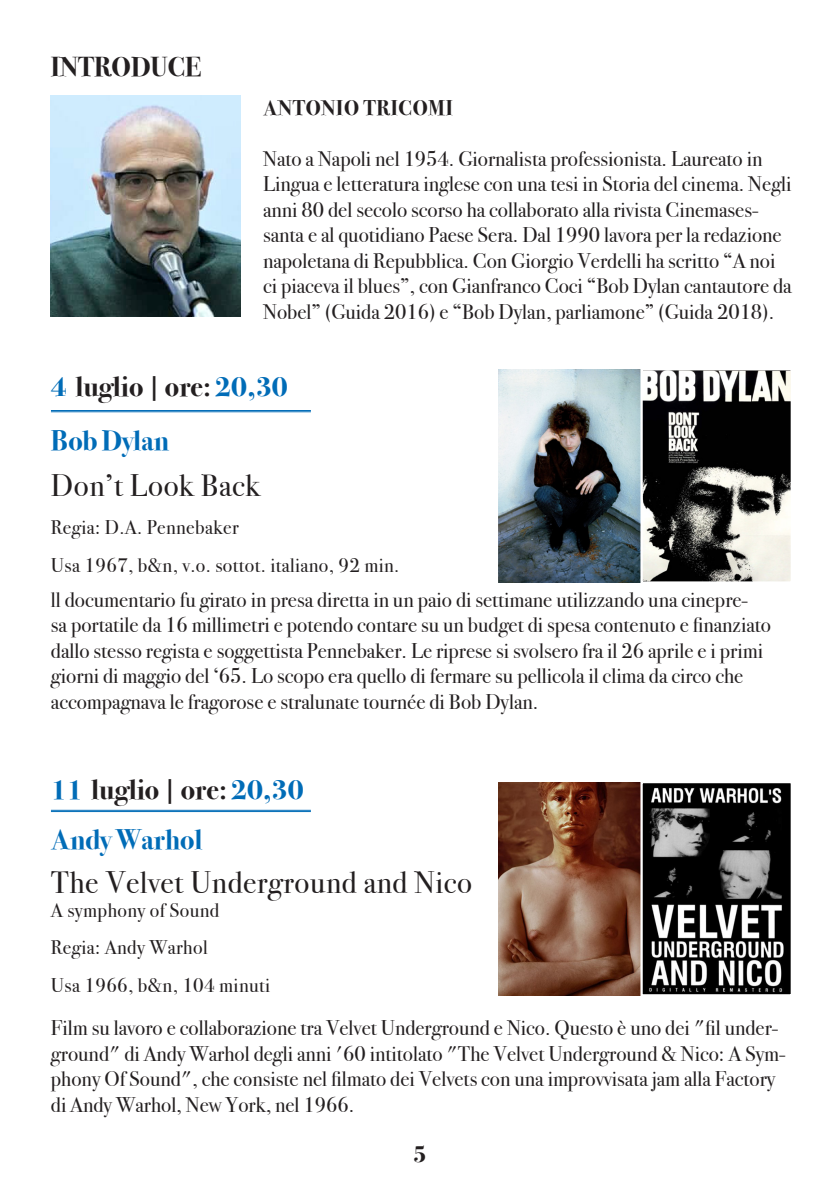
<style>
.page{position:relative;width:840px;height:1191px;background:#fff}
.page>*{position:absolute;margin:0;border:0;box-sizing:border-box;transform-origin:0 0}
.t1{font:31.2px "Bodoni Svty Two ITCTT";letter-spacing:.02em;color:#231f20}
.t2{font:700 28.2px "Bodoni Svty Two ITCTT";color:#231f20}
.t3{font:700 28.2px "Bodoni Svty Two ITCTT";color:#006cb7}
.t4{font:700 27.4px "Bodoni Svty Two ITCTT";color:#231f20}
.t5{font:700 24px "Bodoni Svty Two ITCTT";color:#231f20}
.t6{font:21.2px/25.4px "Bodoni Svty Two ITCTT";color:#231f20}
.t7{font:700 21.2px "Bodoni Svty Two ITCTT";letter-spacing:.03em;color:#231f20}
.t8{font:19.8px "Bodoni Svty Two ITCTT";letter-spacing:.02em;color:#231f20}
.s1{color:#006cb7}
</style>
<div class="page">
<img style="left:51px;top:95px;width:189px;height:222px">
<hr style="left:51px;top:410px;width:260px;height:1px;background:#006cb7">
<hr style="left:51px;top:411px;width:260px;height:1px;background:#006cb7">
<img style="left:498px;top:369px;width:142px;height:213px">
<img style="left:643px;top:371px;width:146px;height:209px">
<div style="left:640px;top:368px;width:152px;height:215px;border:2px solid #fff"></div>
<hr style="left:51px;top:810px;width:260px;height:1px;background:#006cb7">
<hr style="left:51px;top:811px;width:260px;height:1px;background:#006cb7">
<img style="left:498px;top:782px;width:142px;height:213px">
<img style="left:643px;top:784px;width:146px;height:209px">
<div style="left:640px;top:781px;width:152px;height:215px;border:2px solid #fff"></div>
<p class="t4" style="left:51px;top:44px;width:152px">INTRODUCE</p>
<p class="t7" style="left:263px;top:90px;width:191px">ANTONIO TRICOMI</p>
<p class="t6" style="left:263px;top:144px;width:529px">Nato a Napoli nel 1954. Giornalista professionista. Laureato in Lingua e letteratura inglese con una tesi in Storia del cinema. Negli anni 80 del secolo scorso ha collaborato alla rivista Cinemases&shy;santa e al quotidiano Paese Sera. Dal 1990 lavora per la redazione napoletana di Repubblica. Con Giorgio Verdelli ha scritto “A noi ci piaceva il blues”, con Gianfranco Coci “Bob Dylan cantautore da Nobel” (Guida 2016) e “Bob Dylan, parliamone” (Guida 2018).</p>
<p class="t2" style="left:51px;top:363px;width:238px"><span class="s1">4</span> luglio | ore: <span class="s1">20,30</span></p>
<p class="t3" style="left:51px;top:417px;width:120px">Bob Dylan</p>
<p class="t1" style="left:51px;top:460px;width:211px">Don’t Look Back</p>
<p class="t8" style="left:51px;top:511px;width:189px">Regia: D.A. Pennebaker</p>
<p class="t8" style="left:51px;top:549px;width:349px">Usa 1967, b&amp;n, v.o. sottot. italiano, 92 min.</p>
<p class="t6" style="left:51px;top:584px;width:721px">ll documentario fu girato in presa diretta in un paio di settimane utilizzando una cinepre-<br>sa portatile da 16 millimetri e potendo contare su un budget di spesa contenuto e finanziato dallo stesso regista e soggettista Pennebaker. Le riprese si svolsero fra il 26 aprile e i primi giorni di maggio del ‘65. Lo scopo era quello di fermare su pellicola il clima da circo che accompagnava le fragorose e stralunate tournée di Bob Dylan.</p>
<p class="t2" style="left:51px;top:765px;width:254px"><span class="s1">11</span> luglio | ore: <span class="s1">20,30</span></p>
<p class="t3" style="left:51px;top:816px;width:153px">Andy Warhol</p>
<p class="t1" style="left:51px;top:856px;width:422px">The Velvet Underground and Nico</p>
<p class="t8" style="left:51px;top:893px;width:170px">A symphony of Sound</p>
<p class="t8" style="left:51px;top:931px;width:158px">Regia: Andy Warhol</p>
<p class="t8" style="left:51px;top:969px;width:220px">Usa 1966, b&amp;n, 104 minuti</p>
<p class="t6" style="left:51px;top:1013px;width:735px">Film su lavoro e collaborazione tra Velvet Underground e Nico. Questo è uno dei "fil under&shy;ground" di Andy Warhol degli anni '60 intitolato "The Velvet Underground &amp; Nico: A Sym&shy;phony Of Sound", che consiste nel filmato dei Velvets con una improvvisata jam alla Factory di Andy Warhol, New York, nel 1966.</p>
<p class="t5" style="left:413px;top:1134px;width:15px">5</p>
</div>
